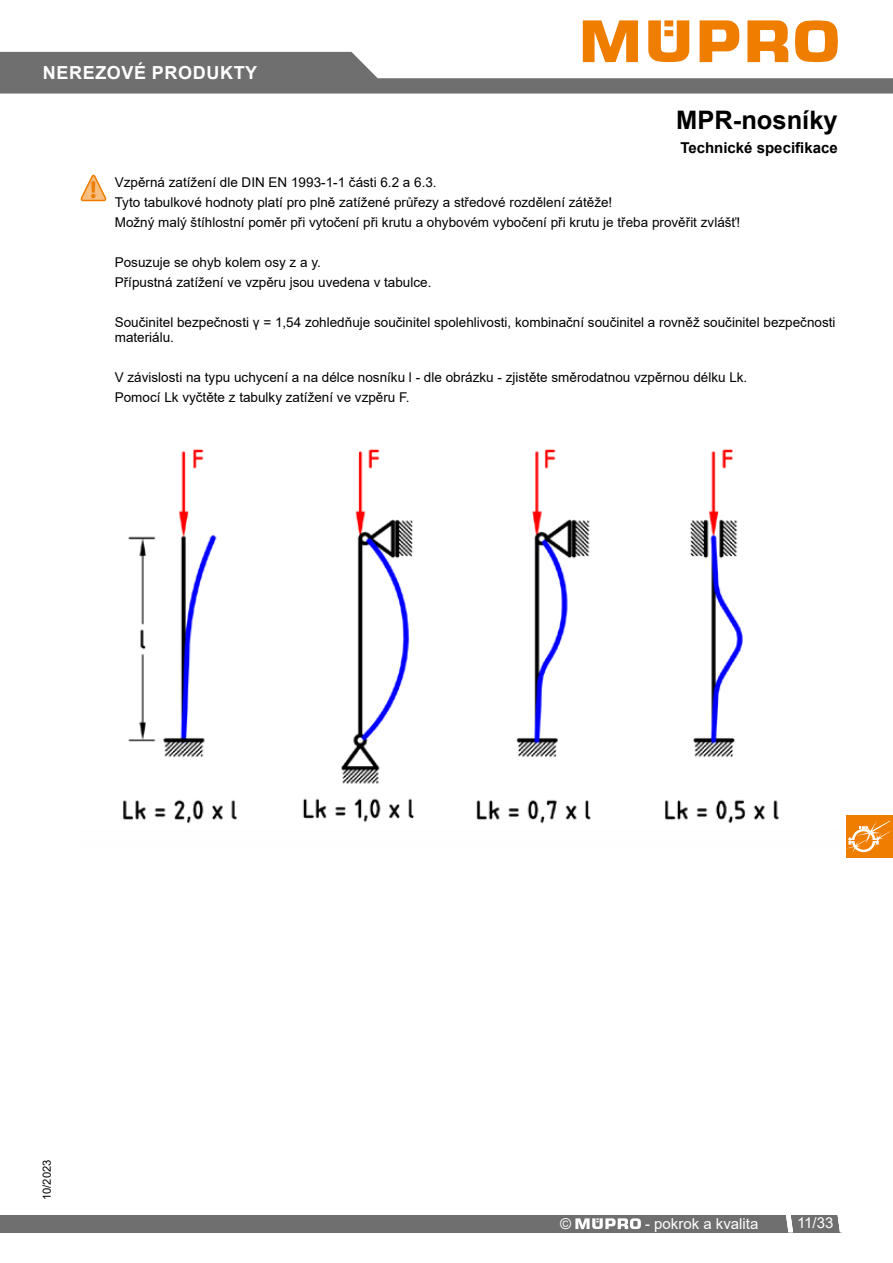
<style>
.page{position:relative;width:893px;height:1263px;background:#fff}
.page>*{position:absolute;margin:0;border:0;box-sizing:border-box;transform-origin:0 0}
.t1{font:700 25.5px "Arial";color:#000}
.t2{font:700 24.6px "Myriad";color:#ef7d00}
.t3{font:700 18px "Arial";letter-spacing:.035em;color:#fff}
.t4{font:15px "Arial";color:#fff}
.t5{font:700 15px "Arial";color:#000}
.t6{font:13.5px/20px "Arial";color:#000}
.t7{font:11.25px "Arial";color:#000}
</style>
<div class="page">
<svg style="left:0;top:20px;width:893px;height:74px"></svg>
<div style="left:0;top:1215px;width:841px;height:17px;background:#706f6f"></div>
<svg style="left:838px;top:1215px;width:3px;height:17px"></svg>
<svg style="left:786px;top:1215px;width:7px;height:17px"></svg>
<svg style="left:575px;top:1218px;width:66px;height:11px"></svg>
<svg style="left:81px;top:175px;width:25px;height:27px"></svg>
<img style="left:123px;top:449px;width:656px;height:375px">
<div style="left:846px;top:815px;width:47px;height:42px;background:#ef7d00"></div>
<svg style="left:846px;top:820px;width:44px;height:33px"></svg>
<h3 class="t3" style="left:43px;top:60px;width:216px">NEREZOVÉ PRODUKTY</h3>
<h2 class="t2" style="left:90px;top:177px;width:8px">!</h2>
<h1 class="t1" style="left:676px;top:102px;width:163px">MPR-nosníky</h1>
<p class="t5" style="left:680px;top:138px;width:159px">Technické specifikace</p>
<p class="t6" style="left:115px;top:172px;width:627px">Vzpěrná zatížení dle DIN EN 1993-1-1 části 6.2 a 6.3.<br>Tyto tabulkové hodnoty platí pro plně zatížené průřezy a středové rozdělení zátěže!<br>Možný malý štíhlostní poměr při vytočení při krutu a ohybovém vybočení při krutu je třeba prověřit zvlášť!</p>
<p class="t6" style="left:115px;top:252px;width:318px">Posuzuje se ohyb kolem osy z a y.<br>Přípustná zatížení ve vzpěru jsou uvedena v tabulce.</p>
<p class="t6" style="left:115px;top:314px;width:722px;line-height:15.8px">Součinitel bezpečnosti γ = 1,54 zohledňuje součinitel spolehlivosti, kombinační součinitel a rovněž součinitel bezpečnosti materiálu.</p>
<p class="t6" style="left:115px;top:368px;width:634px">V závislosti na typu uchycení a na délce nosníku l - dle obrázku - zjistěte směrodatnou vzpěrnou délku Lk.<br>Pomocí Lk vyčtěte z tabulky zatížení ve vzpěru F.</p>
<p class="t7" style="left:39px;top:1200px;width:42px;rotate:-90deg">10/2023</p>
<p class="t4" style="left:560px;top:1213px;width:13px">©</p>
<p class="t4" style="left:645px;top:1213px;width:115px">- pokrok a kvalita</p>
<p class="t4" style="left:797px;top:1213px;width:38px">11/33</p>
</div>
